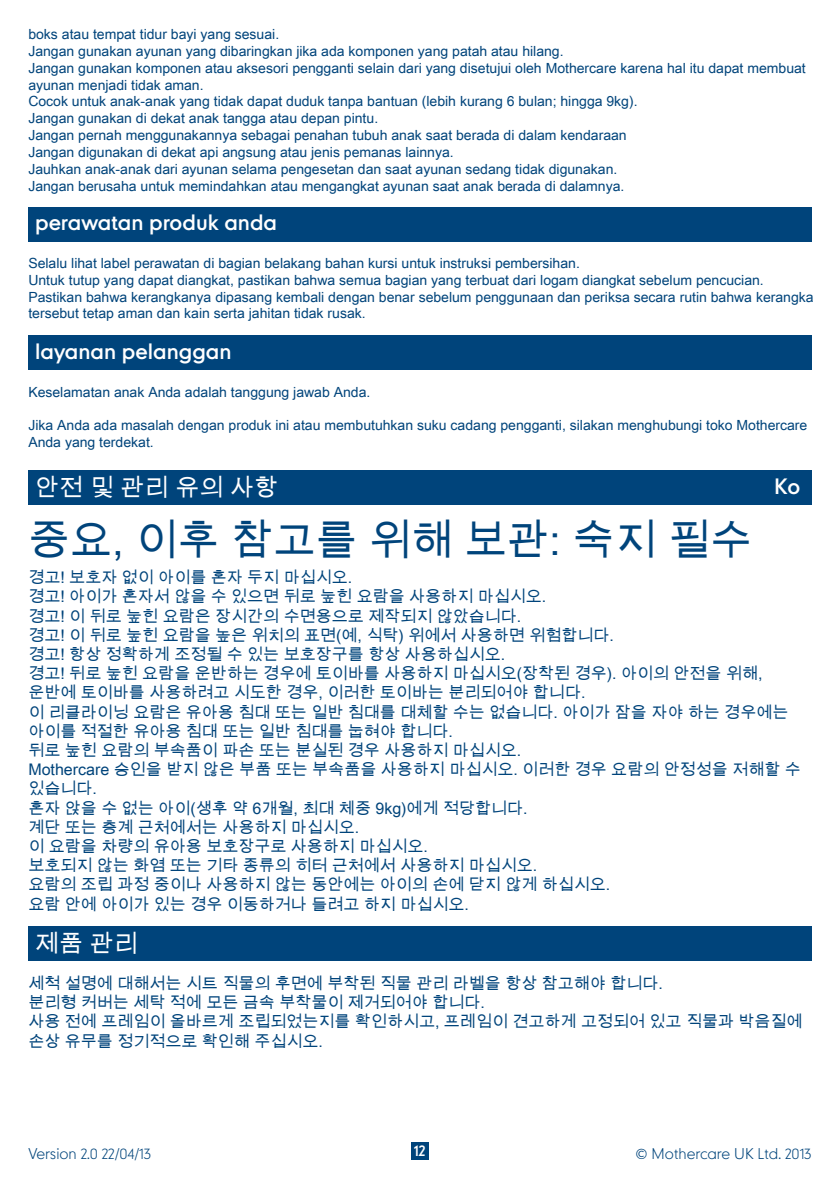
<style>
.page{position:relative;width:840px;height:1191px;background:#fff}
.page>*{position:absolute;margin:0;border:0;box-sizing:border-box;transform-origin:0 0}
.t1{font:42px "Arial Unicode MS";color:#00447b}
.t2{font:24px "Arial Unicode MS";color:#fff}
.Mothercare_box_headi{font:20px "Mothercare";color:#fff}
.Mothercare_box_headi-2{font:100 20px "Mothercare";color:#fff}
.Mothercare_body_copy{font:20px "Mothercare";color:#fff}
.t3{font:16px/19.2px "Arial Unicode MS";color:#00447b}
.Mothercare_body_copy-2{font:14px/16.8px "Arial Unicode MS";color:#00447b}
.t4{font:100 14px "Mothercare";color:#00447b}
.t5{font:14px "Mothercare";color:#fff}
</style>
<div class="page">
<div style="left:411px;top:1142px;width:17px;height:17px;background:#00447b"></div>
<div style="left:28px;top:335px;width:783px;height:34px;background:#00447b"></div>
<div style="left:28px;top:207px;width:783px;height:34px;background:#00447b"></div>
<div style="left:28px;top:470px;width:783px;height:34px;background:#00447b"></div>
<div style="left:28px;top:926px;width:783px;height:34px;background:#00447b"></div>
<p class="Mothercare_body_copy-2" style="left:28px;top:26px;width:252px">boks atau tempat tidur bayi yang sesuai.</p>
<p class="Mothercare_body_copy-2" style="left:28px;top:42px;width:536px">Jangan gunakan ayunan yang dibaringkan jika ada komponen yang patah atau hilang.</p>
<p class="Mothercare_body_copy-2" style="left:28px;top:59px;width:778px">Jangan gunakan komponen atau aksesori pengganti selain dari yang disetujui oleh Mothercare karena hal itu dapat membuat ayunan menjadi tidak aman.</p>
<p class="Mothercare_body_copy-2" style="left:28px;top:93px;width:610px">Cocok untuk anak-anak yang tidak dapat duduk tanpa bantuan (lebih kurang 6 bulan; hingga 9kg).</p>
<p class="Mothercare_body_copy-2" style="left:28px;top:110px;width:351px">Jangan gunakan di dekat anak tangga atau depan pintu.</p>
<p class="Mothercare_body_copy-2" style="left:28px;top:126px;width:599px">Jangan pernah menggunakannya sebagai penahan tubuh anak saat berada di dalam kendaraan</p>
<p class="Mothercare_body_copy-2" style="left:28px;top:143px;width:426px">Jangan digunakan di dekat api angsung atau jenis pemanas lainnya.</p>
<p class="Mothercare_body_copy-2" style="left:28px;top:160px;width:590px">Jauhkan anak-anak dari ayunan selama pengesetan dan saat ayunan sedang tidak digunakan.</p>
<p class="Mothercare_body_copy-2" style="left:28px;top:177px;width:597px">Jangan berusaha untuk memindahkan atau mengangkat ayunan saat anak berada di dalamnya.</p>
<p class="Mothercare_box_headi" style="left:35px;top:209px;width:243px">perawatan produk anda</p>
<p class="Mothercare_body_copy-2" style="left:28px;top:254px;width:552px">Selalu lihat label perawatan di bagian belakang bahan kursi untuk instruksi pembersihan.</p>
<p class="Mothercare_body_copy-2" style="left:28px;top:271px;width:736px">Untuk tutup yang dapat diangkat, pastikan bahwa semua bagian yang terbuat dari logam diangkat sebelum pencucian.</p>
<p class="Mothercare_body_copy-2" style="left:28px;top:288px;width:786px">Pastikan bahwa kerangkanya dipasang kembali dengan benar sebelum penggunaan dan periksa secara rutin bahwa kerangka tersebut tetap aman dan kain serta jahitan tidak rusak.</p>
<p class="Mothercare_box_headi" style="left:35px;top:337px;width:198px">layanan pelanggan</p>
<p class="Mothercare_body_copy-2" style="left:28px;top:383px;width:343px">Keselamatan anak Anda adalah tanggung jawab Anda.</p>
<p class="Mothercare_body_copy-2" style="left:28px;top:417px;width:780px">Jika Anda ada masalah dengan produk ini atau membutuhkan suku cadang pengganti, silakan menghubungi toko Mothercare<br>Anda yang terdekat.</p>
<p class="t2" style="left:35px;top:470px;width:244px">안전 및 관리 유의 사항</p>
<p class="Mothercare_box_headi-2" style="left:35px;top:471px;width:185px">safety &amp; care notes</p>
<p class="t1" style="left:28px;top:509px;width:725px">중요, 이후 참고를 위해 보관: 숙지 필수</p>
<p class="Mothercare_body_copy" style="left:773px;top:472px;width:28px">Ko</p>
<p class="t3" style="left:28px;top:567px;width:325px">경고! 보호자 없이 아이를 혼자 두지 마십시오.</p>
<p class="t3" style="left:28px;top:587px;width:519px">경고! 아이가 혼자서 않을 수 있으면 뒤로 눞힌 요람을 사용하지 마십시오.</p>
<p class="t3" style="left:28px;top:606px;width:494px">경고! 이 뒤로 눞힌 요람은 장시간의 수면용으로 제작되지 않았습니다.</p>
<p class="t3" style="left:28px;top:625px;width:586px">경고! 이 뒤로 눞힌 요람을 높은 위치의 표면(예, 식탁) 위에서 사용하면 위험합니다.</p>
<p class="t3" style="left:28px;top:644px;width:478px">경고! 항상 정확하게 조정될 수 있는 보호장구를 항상 사용하십시오.</p>
<p class="t3" style="left:28px;top:663px;width:735px">경고! 뒤로 눞힌 요람을 운반하는 경우에 토이바를 사용하지 마십시오(장착된 경우). 아이의 안전을 위해, 운반에 토이바를 사용하려고 시도한 경우, 이러한 토이바는 분리되어야 합니다.</p>
<p class="t3" style="left:28px;top:702px;width:761px">이 리클라이닝 요람은 유아용 침대 또는 일반 침대를 대체할 수는 없습니다. 아이가 잠을 자야 하는 경우에는 아이를 적절한 유아용 침대 또는 일반 침대를 눕혀야 합니다.</p>
<p class="t3" style="left:28px;top:740px;width:494px">뒤로 눞힌 요람의 부속품이 파손 또는 분실된 경우 사용하지 마십시오.</p>
<p class="t3" style="left:28px;top:759px;width:773px">Mothercare 승인을 받지 않은 부품 또는 부속품을 사용하지 마십시오. 이러한 경우 요람의 안정성을 저해할 수 있습니다.</p>
<p class="t3" style="left:28px;top:798px;width:500px">혼자 앉을 수 없는 아이(생후 약 6개월, 최대 체중 9kg)에게 적당합니다.</p>
<p class="t3" style="left:28px;top:817px;width:332px">계단 또는 층계 근처에서는 사용하지 마십시오.</p>
<p class="t3" style="left:28px;top:836px;width:401px">이 요람을 차량의 유아용 보호장구로 사용하지 마십시오.</p>
<p class="t3" style="left:28px;top:855px;width:510px">보호되지 않는 화염 또는 기타 종류의 히터 근처에서 사용하지 마십시오.</p>
<p class="t3" style="left:28px;top:875px;width:583px">요람의 조립 과정 중이나 사용하지 않는 동안에는 아이의 손에 닫지 않게 하십시오.</p>
<p class="t3" style="left:28px;top:894px;width:442px">요람 안에 아이가 있는 경우 이동하거나 들려고 하지 마십시오.</p>
<p class="t2" style="left:35px;top:926px;width:104px">제품 관리</p>
<p class="t3" style="left:28px;top:973px;width:635px">세척 설명에 대해서는 시트 직물의 후면에 부착된 직물 관리 라벨을 항상 참고해야 합니다.</p>
<p class="t3" style="left:28px;top:992px;width:458px">분리형 커버는 세탁 적에 모든 금속 부착물이 제거되어야 합니다.</p>
<p class="t3" style="left:28px;top:1011px;width:775px">사용 전에 프레임이 올바르게 조립되었는지를 확인하시고, 프레임이 견고하게 고정되어 있고 직물과 박음질에 손상 유무를 정기적으로 확인해 주십시오.</p>
<p class="t4" style="left:28px;top:1144px;width:124px">Version 2.0 22/04/13</p>
<p class="t5" style="left:414px;top:1141px;width:13px">12</p>
<p class="t4" style="left:635px;top:1144px;width:177px">© Mothercare UK Ltd. 2013</p>
</div>
